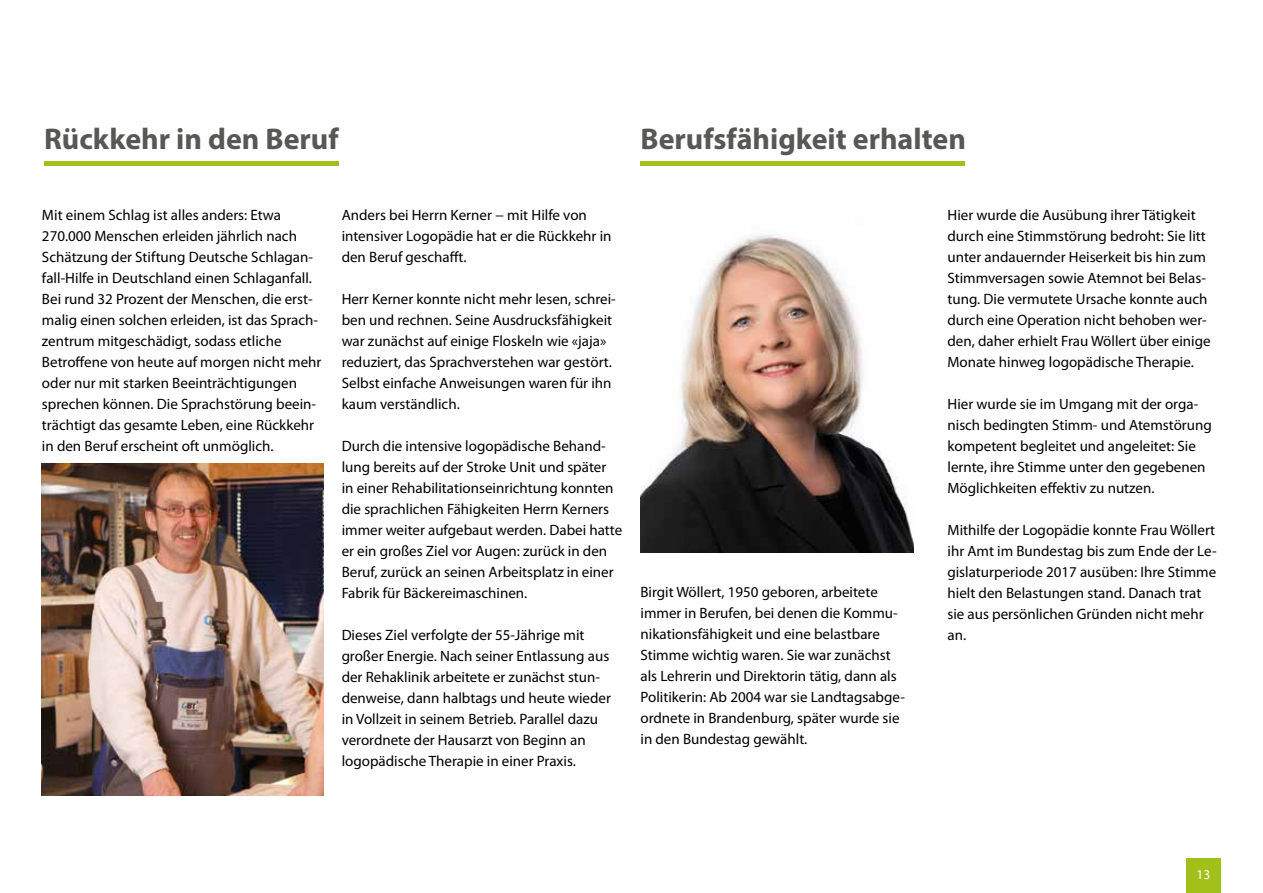
<style>
.page{position:relative;width:1263px;height:893px;background:#fff}
.page>*{position:absolute;margin:0;border:0;box-sizing:border-box;transform-origin:0 0}
.t1{font:700 30px "Myriad Pro";color:#575756}
.t2{font:15px/21px "Myriad Pro";color:#000}
.t3{font:13.5px "Myriad Pro";color:#fff}
</style>
<div class="page">
<div style="left:1186px;top:859px;width:34px;height:34px;background:#a2c01a"></div>
<hr style="left:44px;top:162px;width:295px;height:4px;background:#a2c01a">
<img style="left:42px;top:463px;width:281px;height:333px">
<hr style="left:640px;top:162px;width:325px;height:4px;background:#a2c01a">
<img style="left:640px;top:234px;width:273px;height:319px">
<h1 class="t1" style="left:44px;top:119px;width:296px">Rückkehr in den Beruf</h1>
<h1 class="t1" style="left:640px;top:119px;width:327px">Berufsfähigkeit erhalten</h1>
<p class="t2" style="left:42px;top:204px;width:281px">Mit einem Schlag ist alles anders: Etwa 270.000 Menschen erleiden jährlich nach Schätzung der Stiftung Deutsche Schlagan&shy;fall-Hilfe in Deutschland einen Schlaganfall.<br>Bei rund 32 Prozent der Menschen, die erst&shy;malig einen solchen erleiden, ist das Sprach&shy;zentrum mitgeschädigt, sodass etliche Betroffene von heute auf morgen nicht mehr oder nur mit starken Beeinträchtigungen sprechen können. Die Sprachstörung beein&shy;trächtigt das gesamte Leben, eine Rückkehr in den Beruf erscheint oft unmöglich.</p>
<p class="t2" style="left:342px;top:204px;width:271px">Anders bei Herrn Kerner − mit Hilfe von intensiver Logopädie hat er die Rückkehr in den Beruf geschafft.</p>
<p class="t2" style="left:342px;top:288px;width:276px">Herr Kerner konnte nicht mehr lesen, schrei&shy;ben und rechnen. Seine Ausdrucksfähigkeit war zunächst auf einige Floskeln wie «jaja» reduziert, das Sprachverstehen war gestört.<br>Selbst einfache Anweisungen waren für ihn kaum verständlich.</p>
<p class="t2" style="left:342px;top:435px;width:282px">Durch die intensive logopädische Behand&shy;lung bereits auf der Stroke Unit und später<br>in einer Rehabilitationseinrichtung konnten die sprachlichen Fähigkeiten Herrn Kerners immer weiter aufgebaut werden. Dabei hatte er ein großes Ziel vor Augen: zurück in den Beruf, zurück an seinen Arbeitsplatz in einer Fabrik für Bäckereimaschinen.</p>
<p class="t2" style="left:342px;top:624px;width:271px">Dieses Ziel verfolgte der 55-Jährige mit großer Energie. Nach seiner Entlassung aus der Rehaklinik arbeitete er zunächst stun&shy;denweise, dann halbtags und heute wieder in Vollzeit in seinem Betrieb. Parallel dazu verordnete der Hausarzt von Beginn an logopädische Therapie in einer Praxis.</p>
<p class="t2" style="left:640px;top:581px;width:266px">Birgit Wöllert, 1950 geboren, arbeitete immer in Berufen, bei denen die Kommu&shy;nikationsfähigkeit und eine belastbare Stimme wichtig waren. Sie war zunächst als Lehrerin und Direktorin tätig, dann als Politikerin: Ab 2004 war sie Landtagsabge&shy;ordnete in Brandenburg, später wurde sie in den Bundestag gewählt.</p>
<p class="t2" style="left:947px;top:204px;width:265px">Hier wurde die Ausübung ihrer Tätigkeit durch eine Stimmstörung bedroht: Sie litt unter andauernder Heiserkeit bis hin zum Stimmversagen sowie Atemnot bei Belas&shy;tung. Die vermutete Ursache konnte auch durch eine Operation nicht behoben wer&shy;den, daher erhielt Frau Wöllert über einige Monate hinweg logopädische Therapie.</p>
<p class="t2" style="left:947px;top:393px;width:266px">Hier wurde sie im Umgang mit der orga&shy;nisch bedingten Stimm- und Atemstörung kompetent begleitet und angeleitet: Sie lernte, ihre Stimme unter den gegebenen Möglichkeiten effektiv zu nutzen.</p>
<p class="t2" style="left:947px;top:519px;width:271px">Mithilfe der Logopädie konnte Frau Wöllert ihr Amt im Bundestag bis zum Ende der Le&shy;gislaturperiode 2017 ausüben: Ihre Stimme hielt den Belastungen stand. Danach trat sie aus persönlichen Gründen nicht mehr an.</p>
<p class="t3" style="left:1196px;top:866px;width:15px">13</p>
</div>
